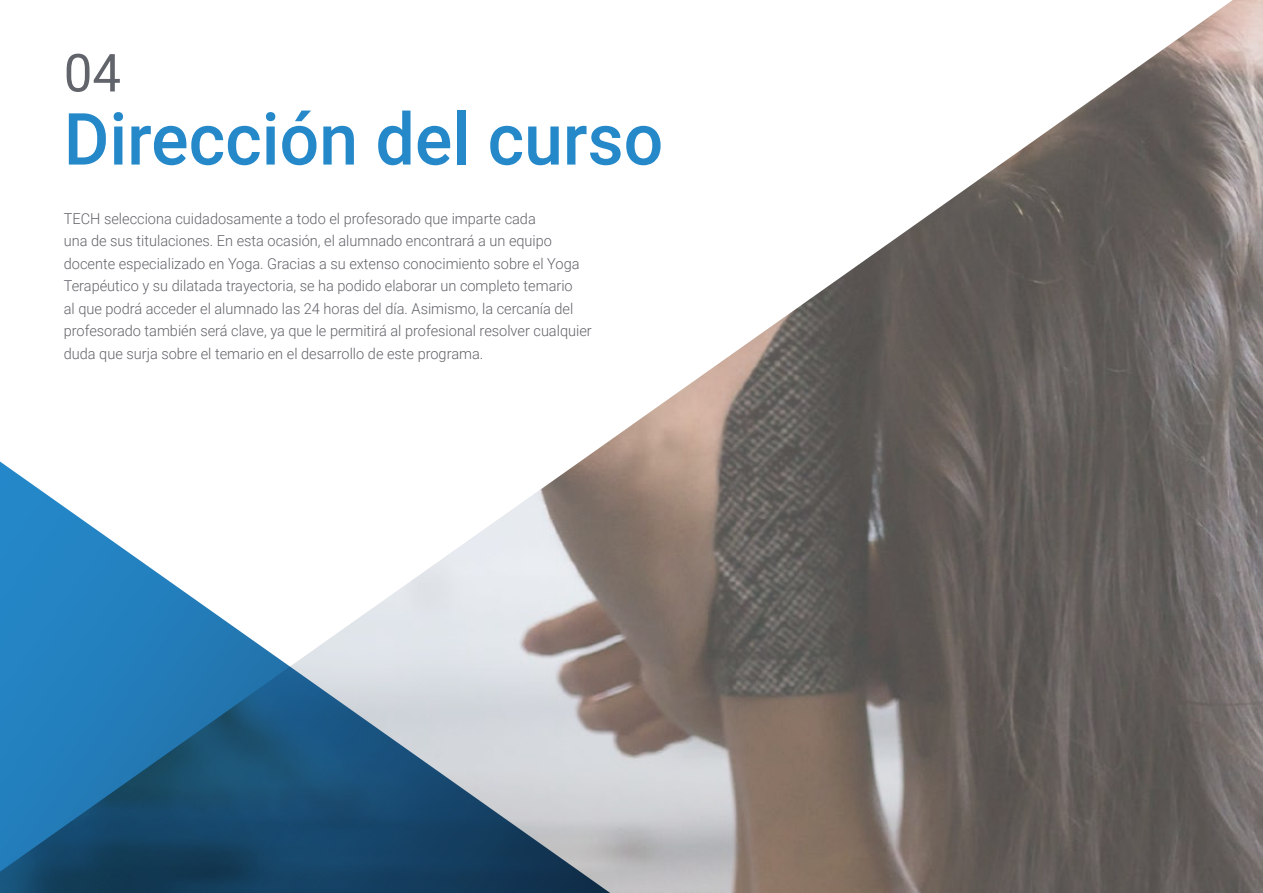
<style>
.page{position:relative;width:1263px;height:893px;background:#fff}
.page>*{position:absolute;margin:0;border:0;box-sizing:border-box;transform-origin:0 0}
.t1{font:500 72px "Roboto";color:#2488c9}
.t2{font:52.5px "Roboto";color:#61646a}
.t3{font:300 15px/22.5px "Roboto";color:#61646a}
</style>
<div class="page">
<img style="left:602px;top:0;width:661px;height:893px">
<svg style="left:0;top:446px;width:640px;height:447px"></svg>
<h2 class="t2" style="left:64px;top:36px;width:59px">04</h2>
<h1 class="t1" style="left:64px;top:89px;width:601px">Dirección del curso</h1>
<p class="t3" style="left:64px;top:207px;width:529px">TECH selecciona cuidadosamente a todo el profesorado que imparte cada<br>una de sus titulaciones. En esta ocasión, el alumnado encontrará a un equipo docente especializado en Yoga. Gracias a su extenso conocimiento sobre el Yoga Terapéutico y su dilatada trayectoria, se ha podido elaborar un completo temario<br>al que podrá acceder el alumnado las 24 horas del día. Asimismo, la cercanía del profesorado también será clave, ya que le permitirá al profesional resolver cualquier duda que surja sobre el temario en el desarrollo de este programa.</p>
</div>
